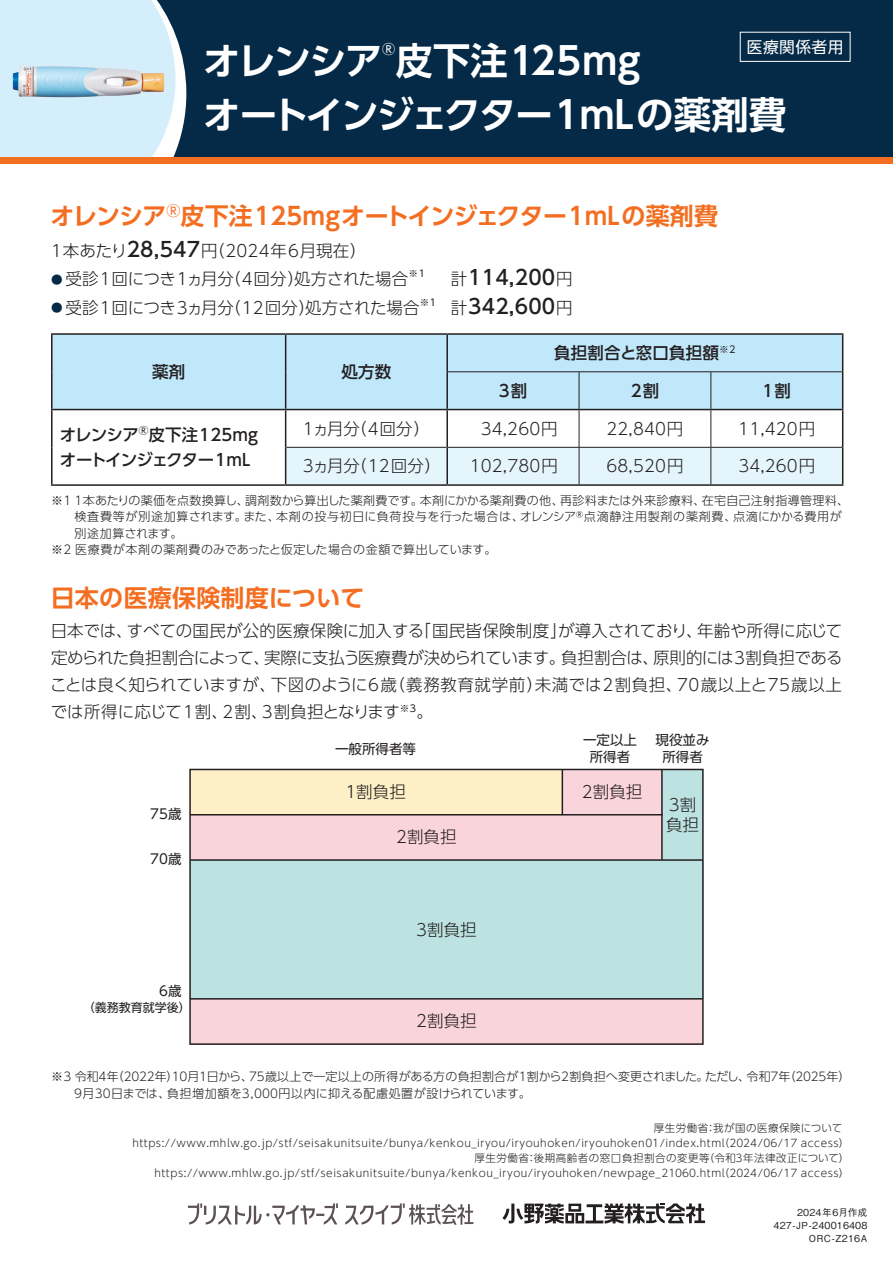
<style>
.page{position:relative;width:893px;height:1263px;background:#fff}
.page>*{position:absolute;margin:0;border:0;box-sizing:border-box;transform-origin:0 0}
.t1{font:700 37.5px "UD Shin Go Pr 6 De";letter-spacing:-.01em;color:#fff}
.t2{font:700 24px "UD Shin Go Pr 6 De";letter-spacing:.01em;color:#f36e21}
.t3{font:500 20.25px "UD Shin Go Pr 6";letter-spacing:.01em;color:#231f20}
.t4{font:300 16.5px/27px "UD Shin Go Pr 6";letter-spacing:.01em;color:#231f20;text-align:justify}
.t5{font:300 16.5px "UD Shin Go Pr 6";letter-spacing:-.01em;color:#231f20}
.t6{font:500 16.5px/25.5px "UD Shin Go Pr 6";letter-spacing:-.015em;color:#231f20}
.t7{font:500 16.5px "UD Shin Go Pr 6";letter-spacing:.01em;color:#231f20}
.t8{font:15.75px "UD Shin Go Pr 6";letter-spacing:.025em;color:#fff}
.t9{font:13.5px/17.2px "UD Shin Go Pr 6";color:#231f20;text-align:center}
.t10{font:13.05px "UD Shin Go Pr 6";color:#fff}
.t11{font:300 12px/16.5px "UD Shin Go Pr 6";letter-spacing:.015em;color:#231f20}
.t12{font:300 12px "UD Shin Go Pr 6";letter-spacing:.065em;color:#231f20}
.t13{font:12px "UD Shin Go Pr 6";color:#231f20}
.t14{font:300 10.5px "UD Shin Go Pr 6";letter-spacing:.05em;color:#231f20}
.t15{font:500 9.6px/12.8px "Gothic BBB Pr 6";letter-spacing:.01em;color:#231f20;text-align:right}
.t16{font:9.6px "UD Shin Go Pr 6";color:#231f20}
.s1{font-weight:500;font-size:20.25px}
.s2{font-size:11.55px;color:#042a47}
.s3{font-weight:300;font-size:16.5px}
</style>
<div class="page">
<div style="left:53px;top:335px;width:789px;height:74px;background:#c0e7fa"></div>
<div style="left:286px;top:448px;width:556px;height:36px;background:#e5f5fc"></div>
<hr style="left:51px;top:333px;width:235px;height:2px;background:#231f20">
<hr style="left:51px;top:335px;width:2px;height:37px;background:#231f20">
<hr style="left:286px;top:333px;width:161px;height:2px;background:#231f20">
<hr style="left:51px;top:372px;width:2px;height:37px;background:#231f20">
<hr style="left:447px;top:333px;width:132px;height:2px;background:#231f20">
<hr style="left:579px;top:333px;width:132px;height:2px;background:#231f20">
<hr style="left:711px;top:333px;width:132px;height:2px;background:#231f20">
<hr style="left:842px;top:335px;width:1px;height:37px;background:#231f20">
<hr style="left:842px;top:372px;width:1px;height:37px;background:#231f20">
<hr style="left:51px;top:410px;width:2px;height:37px;background:#231f20">
<hr style="left:51px;top:447px;width:2px;height:37px;background:#231f20">
<hr style="left:51px;top:484px;width:235px;height:2px;background:#231f20">
<hr style="left:842px;top:410px;width:1px;height:37px;background:#231f20">
<hr style="left:842px;top:447px;width:1px;height:37px;background:#231f20">
<hr style="left:286px;top:484px;width:161px;height:2px;background:#231f20">
<hr style="left:447px;top:484px;width:132px;height:2px;background:#231f20">
<hr style="left:579px;top:484px;width:132px;height:2px;background:#231f20">
<hr style="left:711px;top:484px;width:132px;height:2px;background:#231f20">
<hr style="left:448px;top:371px;width:131px;height:1px;background:#231f20">
<hr style="left:579px;top:371px;width:132px;height:1px;background:#231f20">
<hr style="left:579px;top:372px;width:1px;height:37px;background:#231f20">
<hr style="left:711px;top:371px;width:131px;height:1px;background:#231f20">
<hr style="left:711px;top:372px;width:1px;height:37px;background:#231f20">
<hr style="left:579px;top:410px;width:1px;height:37px;background:#231f20">
<hr style="left:711px;top:410px;width:1px;height:37px;background:#231f20">
<hr style="left:286px;top:447px;width:160px;height:1px;background:#231f20">
<hr style="left:448px;top:447px;width:131px;height:1px;background:#231f20">
<hr style="left:579px;top:447px;width:132px;height:1px;background:#231f20">
<hr style="left:579px;top:448px;width:1px;height:36px;background:#231f20">
<hr style="left:711px;top:447px;width:131px;height:1px;background:#231f20">
<hr style="left:711px;top:448px;width:1px;height:36px;background:#231f20">
<hr style="left:285px;top:335px;width:1px;height:37px;background:#231f20">
<hr style="left:446px;top:335px;width:2px;height:37px;background:#231f20">
<hr style="left:285px;top:372px;width:1px;height:37px;background:#231f20">
<hr style="left:446px;top:372px;width:2px;height:37px;background:#231f20">
<hr style="left:285px;top:410px;width:1px;height:37px;background:#231f20">
<hr style="left:446px;top:410px;width:2px;height:37px;background:#231f20">
<hr style="left:285px;top:447px;width:1px;height:37px;background:#231f20">
<hr style="left:446px;top:447px;width:2px;height:37px;background:#231f20">
<hr style="left:51px;top:409px;width:235px;height:1px;background:#231f20">
<hr style="left:286px;top:409px;width:161px;height:1px;background:#231f20">
<hr style="left:447px;top:409px;width:132px;height:1px;background:#231f20">
<hr style="left:579px;top:409px;width:132px;height:1px;background:#231f20">
<hr style="left:711px;top:409px;width:132px;height:1px;background:#231f20">
<div style="left:662px;top:769px;width:41px;height:91px;background:#bce3e1"></div>
<div style="left:190px;top:860px;width:513px;height:138px;background:#bce3e1"></div>
<div style="left:562px;top:769px;width:100px;height:45px;background:#fad4db"></div>
<div style="left:190px;top:814px;width:472px;height:46px;background:#fad4db"></div>
<div style="left:190px;top:999px;width:513px;height:45px;background:#fad4db"></div>
<div style="left:190px;top:769px;width:372px;height:45px;background:#fef0c6"></div>
<div style="left:189px;top:769px;width:515px;height:276px;border:2px solid #231f20"></div>
<hr style="left:190px;top:859px;width:513px;height:2px;background:#231f20">
<hr style="left:190px;top:998px;width:513px;height:1px;background:#231f20">
<hr style="left:661px;top:769px;width:2px;height:91px;background:#231f20">
<hr style="left:562px;top:769px;width:1px;height:46px;background:#231f20">
<hr style="left:190px;top:814px;width:473px;height:1px;background:#231f20">
<svg style="left:188px;top:1203px;width:285px;height:22px"></svg>
<svg style="left:502px;top:1203px;width:203px;height:20px"></svg>
<div style="left:0;top:0;width:893px;height:157px;background:#042a47"></div>
<svg style="left:175px;top:34px;width:11px;height:119px"></svg>
<img style="left:0;top:0;width:175px;height:157px">
<div style="left:0;top:157px;width:893px;height:7px;background:#f36e21"></div>
<div style="left:740px;top:32px;width:110px;height:30px;border:1px solid #fff"></div>
<h1 class="t1" style="left:203px;top:31px;width:439px">オレンシア皮下注125mg</h1>
<p class="t10" style="left:382px;top:39px;width:15px">Ⓡ</p>
<p class="t8" style="left:747px;top:34px;width:98px">医療関係者用</p>
<h1 class="t1" style="left:203px;top:85px;width:585px">オートインジェクター1mLの薬剤費</h1>
<h2 class="t2" style="left:50px;top:197px;width:669px">オレンシア<sup>Ⓡ</sup>皮下注125mgオートインジェクター1mLの薬剤費</h2>
<p class="t4" style="left:51px;top:236px;width:317px">1本あたり<span class="s1">28,547</span>円（2024年6月現在）</p>
<p class="t5" style="left:51px;top:266px;width:359px"><span class="s2">●</span> 受診1回につき1ヵ月分（4回分）処方された場合</p>
<p class="t16" style="left:409px;top:266px;width:18px">※1</p>
<p class="t3" style="left:451px;top:261px;width:140px"><span class="s3">計</span>114,200<span class="s3">円　</span></p>
<p class="t5" style="left:51px;top:294px;width:370px"><span class="s2">●</span> 受診1回につき3ヵ月分（12回分）処方された場合</p>
<p class="t16" style="left:420px;top:294px;width:18px">※1</p>
<p class="t3" style="left:451px;top:290px;width:124px"><span class="s3">計</span>342,600<span class="s3">円</span></p>
<p class="t7" style="left:152px;top:358px;width:35px">薬剤</p>
<p class="t7" style="left:342px;top:358px;width:51px">処方数</p>
<p class="t7" style="left:554px;top:339px;width:183px">負担割合と窓口負担額<sup>※2</sup></p>
<p class="t7" style="left:499px;top:377px;width:30px">3割</p>
<p class="t7" style="left:631px;top:377px;width:30px">2割</p>
<p class="t7" style="left:763px;top:377px;width:30px">1割</p>
<p class="t6" style="left:60px;top:421px;width:200px">オレンシア<sup>Ⓡ</sup>皮下注125mgオートインジェクター1mL</p>
<p class="t4" style="left:303px;top:414px;width:129px">1ヵ月分（4回分）</p>
<p class="t4" style="left:481px;top:414px;width:78px">34,260円</p>
<p class="t4" style="left:606px;top:414px;width:78px">22,840円</p>
<p class="t4" style="left:738px;top:414px;width:78px">11,420円</p>
<p class="t4" style="left:303px;top:452px;width:140px">3ヵ月分（12回分）</p>
<p class="t4" style="left:470px;top:452px;width:90px">102,780円</p>
<p class="t4" style="left:606px;top:452px;width:78px">68,520円</p>
<p class="t4" style="left:738px;top:452px;width:78px">34,260円</p>
<p class="t11" style="left:51px;top:492px;width:800px">※1 1本あたりの薬価を点数換算し、調剤数から算出した薬剤費です。本剤にかかる薬剤費の他、再診料または外来診療料、在宅自己注射指導管理料、</p>
<p class="t12" style="left:75px;top:507px;width:769px">検査費等が別途加算されます。また、本剤の投与初日に負荷投与を行った場合は、オレンシア<sup>Ⓡ</sup>点滴静注用製剤の薬剤費、点滴にかかる費用が</p>
<p class="t11" style="left:75px;top:525px;width:109px">別途加算されます。</p>
<p class="t11" style="left:51px;top:541px;width:447px">※2 医療費が本剤の薬剤費のみであったと仮定した場合の金額で算出しています。</p>
<h2 class="t2" style="left:51px;top:578px;width:315px">日本の医療保険制度について</h2>
<p class="t4" style="left:50px;top:617px;width:794px">日本では、すべての国民が公的医療保険に加入する「国民皆保険制度」が導入されており、年齢や所得に応じて定められた負担割合によって、実際に支払う医療費が決められています。負担割合は、原則的には3割負担であることは良く知られていますが、下図のように6歳（義務教育就学前）未満では2割負担、70歳以上と75歳以上では所得に応じて1割、2割、3割負担となります<sup>※3</sup>。</p>
<p class="t9" style="left:150px;top:805px;width:33px">75歳</p>
<p class="t9" style="left:150px;top:849px;width:33px">70歳</p>
<p class="t9" style="left:159px;top:982px;width:24px">6歳</p>
<p class="t13" style="left:83px;top:997px;width:110px">（義務教育就学後）</p>
<p class="t9" style="left:335px;top:739px;width:82px">一般所得者等</p>
<p class="t9" style="left:656px;top:731px;width:55px">現役並み所得者</p>
<p class="t4" style="left:582px;top:778px;width:62px">2割負担</p>
<p class="t4" style="left:396px;top:823px;width:62px">2割負担</p>
<p class="t9" style="left:583px;top:731px;width:55px">一定以上所得者</p>
<p class="t4" style="left:345px;top:778px;width:62px">1割負担</p>
<p class="t4" style="left:666px;top:795px;width:34px;line-height:19.5px">3割負担</p>
<p class="t4" style="left:416px;top:915px;width:62px">3割負担</p>
<p class="t4" style="left:416px;top:1007px;width:62px">2割負担</p>
<p class="t11" style="left:74px;top:1068px;width:778px;text-indent:-23px">※3 令和4年（2022年）10月1日から、75歳以上で一定以上の所得がある方の負担割合が1割から2割負担へ変更されました。ただし、令和7年（2025年）<br>9月30日までは、負担増加額を3,000円以内に抑える配慮処置が設けられています。</p>
<p class="t14" style="left:654px;top:1119px;width:190px">厚生労働省：我が国の医療保険について</p>
<p class="t14" style="left:132px;top:1134px;width:718px">https://www.mhlw.go.jp/stf/seisakunitsuite/bunya/kenkou_iryou/iryouhoken/iryouhoken01/index.html（2024/06/17 access）</p>
<p class="t14" style="left:474px;top:1149px;width:376px">厚生労働省：後期高齢者の窓口負担割合の変更等（令和３年法律改正について）</p>
<p class="t14" style="left:154px;top:1164px;width:696px">https://www.mhlw.go.jp/stf/seisakunitsuite/bunya/kenkou_iryou/iryouhoken/newpage_21060.html（2024/06/17 access）</p>
<p class="t15" style="left:774px;top:1205px;width:95px">2024年6月作成<br>427-JP-240016408<br>ORC-Z216A</p>
</div>
